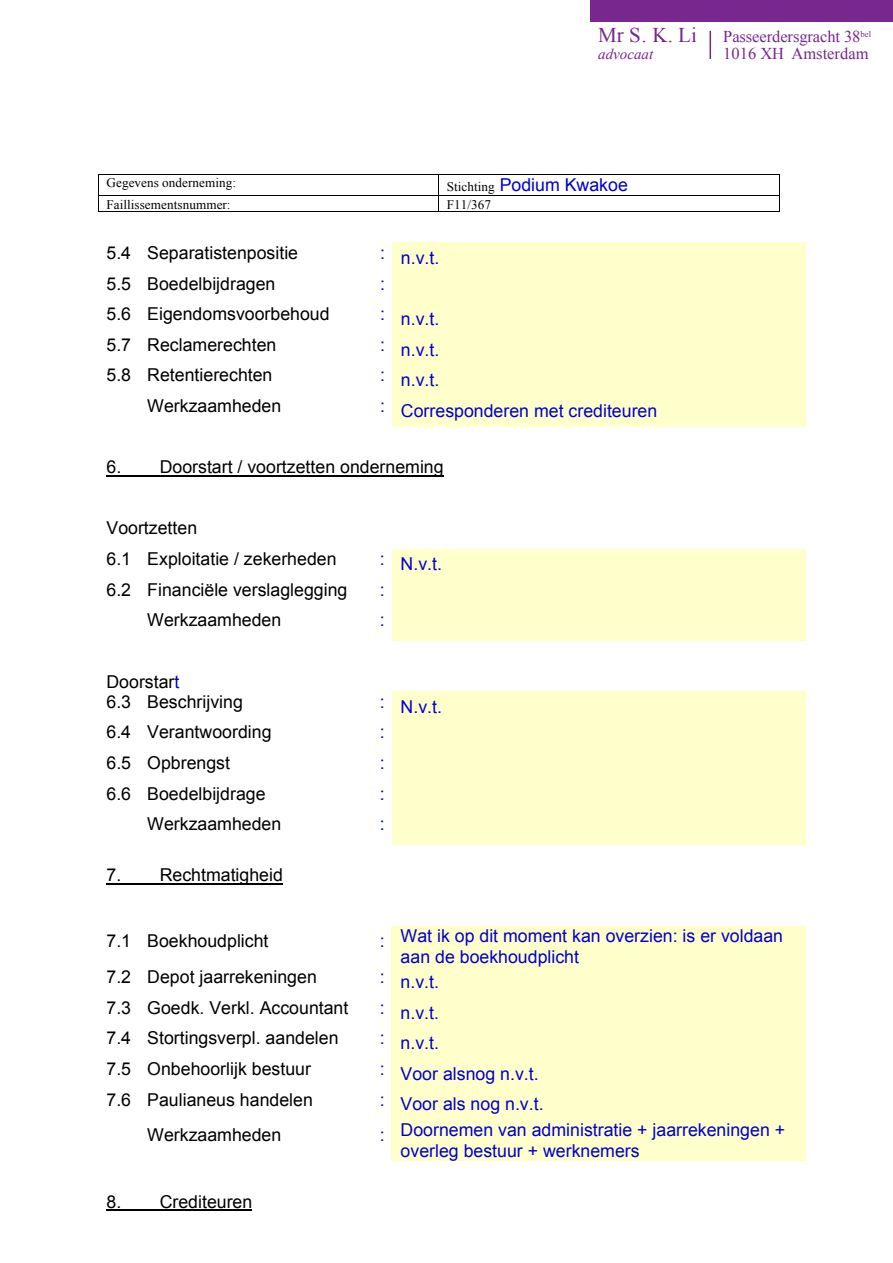
<style>
.page{position:relative;width:893px;height:1263px;background:#fff}
.page>*{position:absolute;margin:0;border:0;box-sizing:border-box;transform-origin:0 0}
.t1{font:21px "Times New Roman";color:#77278d}
.t2{font:17.7px/30.9px "Arial";color:#000}
.t3{font:17.7px/20.5px "Arial";color:#00c}
.t4{font:16.5px "Times New Roman";letter-spacing:-.005em;color:#77278d}
.t5{font:italic 15px "Times New Roman";color:#77278d}
.t6{font:13.2px "Times New Roman";letter-spacing:.005em;color:#000}
.s1{font-family:"Times New Roman";font-size:13.2px;color:#000}
.s2{color:#00c}
</style>
<div class="page">
<hr style="left:709px;top:31px;width:2px;height:28px;background:#77278d">
<div style="left:590px;top:0;width:303px;height:21px;background:#77278d"></div>
<hr style="left:99px;top:174px;width:340px;height:1px;background:#000">
<hr style="left:439px;top:174px;width:340px;height:1px;background:#000">
<hr style="left:99px;top:195px;width:340px;height:1px;background:#000">
<hr style="left:439px;top:195px;width:340px;height:1px;background:#000">
<svg style="left:98px;top:174px;width:1px;height:38px"></svg>
<hr style="left:99px;top:211px;width:340px;height:1px;background:#000">
<hr style="left:439px;top:211px;width:340px;height:1px;background:#000">
<svg style="left:779px;top:174px;width:1px;height:38px"></svg>
<div style="left:392px;top:243px;width:413px;height:30px;background:#ffc"></div>
<div style="left:392px;top:273px;width:413px;height:31px;background:#ffc"></div>
<div style="left:392px;top:304px;width:413px;height:30px;background:#ffc"></div>
<div style="left:392px;top:334px;width:413px;height:31px;background:#ffc"></div>
<div style="left:392px;top:365px;width:413px;height:30px;background:#ffc"></div>
<div style="left:392px;top:396px;width:413px;height:30px;background:#ffc"></div>
<hr style="left:106px;top:475px;width:338px;height:1px;background:#000">
<div style="left:392px;top:549px;width:413px;height:30px;background:#ffc"></div>
<div style="left:392px;top:579px;width:413px;height:31px;background:#ffc"></div>
<div style="left:392px;top:610px;width:413px;height:30px;background:#ffc"></div>
<div style="left:392px;top:691px;width:413px;height:31px;background:#ffc"></div>
<div style="left:392px;top:722px;width:413px;height:30px;background:#ffc"></div>
<div style="left:392px;top:753px;width:413px;height:30px;background:#ffc"></div>
<div style="left:392px;top:783px;width:413px;height:31px;background:#ffc"></div>
<div style="left:392px;top:814px;width:413px;height:30px;background:#ffc"></div>
<hr style="left:106px;top:883px;width:177px;height:1px;background:#000">
<div style="left:391px;top:926px;width:414px;height:41px;background:#ffc"></div>
<div style="left:391px;top:967px;width:414px;height:30px;background:#ffc"></div>
<div style="left:391px;top:998px;width:414px;height:30px;background:#ffc"></div>
<div style="left:391px;top:1028px;width:414px;height:31px;background:#ffc"></div>
<div style="left:391px;top:1059px;width:414px;height:30px;background:#ffc"></div>
<div style="left:391px;top:1089px;width:414px;height:31px;background:#ffc"></div>
<div style="left:391px;top:1120px;width:414px;height:41px;background:#ffc"></div>
<hr style="left:106px;top:1209px;width:146px;height:2px;background:#000">
<p class="t1" style="left:598px;top:21px;width:100px">Mr S. K. Li</p>
<p class="t4" style="left:723px;top:25px;width:149px">Passeerdersgracht 38<sup>bel</sup></p>
<p class="t5" style="left:598px;top:44px;width:56px">advocaat</p>
<p class="t4" style="left:723px;top:42px;width:147px">1016 XH Amsterdam</p>
<p class="t6" style="left:106px;top:174px;width:131px">Gegevens onderneming:</p>
<p class="t3" style="left:447px;top:175px;width:183px"><span class="s1">Stichting</span> Podium Kwakoe</p>
<p class="t6" style="left:106px;top:195px;width:126px">Faillissementsnummer:</p>
<p class="t6" style="left:447px;top:195px;width:46px">F11/367</p>
<p class="t2" style="left:106px;top:237px;width:193px">5.4 Separatistenpositie</p>
<p class="t3" style="left:380px;top:248px;width:61px">: n.v.t.</p>
<p class="t2" style="left:106px;top:268px;width:170px">5.5 Boedelbijdragen</p>
<p class="t3" style="left:380px;top:273px;width:6px">:</p>
<p class="t2" style="left:106px;top:299px;width:225px">5.6 Eigendomsvoorbehoud</p>
<p class="t3" style="left:380px;top:309px;width:61px">: n.v.t.</p>
<p class="t2" style="left:106px;top:329px;width:171px">5.7 Reclamerechten</p>
<p class="t3" style="left:380px;top:339px;width:61px">: n.v.t.</p>
<p class="t2" style="left:106px;top:360px;width:168px">5.8 Retentierechten</p>
<p class="t3" style="left:380px;top:370px;width:61px">: n.v.t.</p>
<p class="t2" style="left:147px;top:391px;width:136px">Werkzaamheden</p>
<p class="t3" style="left:380px;top:401px;width:279px">: Corresponderen met crediteuren</p>
<p class="t2" style="left:106px;top:452px;width:339px">6. Doorstart / voortzetten onderneming</p>
<p class="t2" style="left:106px;top:513px;width:232px">Voortzetten<br>6.1 Exploitatie / zekerheden</p>
<p class="t3" style="left:380px;top:554px;width:64px">: N.v.t.</p>
<p class="t2" style="left:106px;top:574px;width:242px">6.2 Financiële verslaglegging</p>
<p class="t3" style="left:380px;top:579px;width:6px">:</p>
<p class="t2" style="left:147px;top:605px;width:136px">Werkzaamheden</p>
<p class="t3" style="left:380px;top:610px;width:6px">:</p>
<p class="t2" style="left:106px;top:671px;width:138px;line-height:20.2px">Doorstar<span class="s2">t<br></span>6.3 Beschrijving</p>
<p class="t3" style="left:380px;top:696px;width:64px">: N.v.t.</p>
<p class="t2" style="left:106px;top:717px;width:167px">6.4 Verantwoording</p>
<p class="t3" style="left:380px;top:722px;width:6px">:</p>
<p class="t2" style="left:106px;top:748px;width:125px">6.5 Opbrengst</p>
<p class="t3" style="left:380px;top:753px;width:6px">:</p>
<p class="t2" style="left:106px;top:778px;width:161px">6.6 Boedelbijdrage</p>
<p class="t3" style="left:380px;top:783px;width:6px">:</p>
<p class="t2" style="left:147px;top:809px;width:136px">Werkzaamheden</p>
<p class="t3" style="left:380px;top:814px;width:6px">:</p>
<p class="t2" style="left:106px;top:860px;width:178px">7. Rechtmatigheid</p>
<p class="t2" style="left:106px;top:926px;width:164px">7.1 Boekhoudplicht</p>
<p class="t3" style="left:401px;top:926px;width:384px;text-indent:-21px">: Wat ik op dit moment kan overzien: is er voldaan aan de boekhoudplicht</p>
<p class="t2" style="left:106px;top:961px;width:212px">7.2 Depot jaarrekeningen</p>
<p class="t3" style="left:380px;top:972px;width:61px">: n.v.t.</p>
<p class="t2" style="left:106px;top:992px;width:243px">7.3 Goedk. Verkl. Accountant</p>
<p class="t3" style="left:380px;top:1002px;width:61px">: n.v.t.</p>
<p class="t2" style="left:106px;top:1023px;width:234px">7.4 Stortingsverpl. aandelen</p>
<p class="t3" style="left:380px;top:1033px;width:61px">: n.v.t.</p>
<p class="t2" style="left:106px;top:1053px;width:206px">7.5 Onbehoorlijk bestuur</p>
<p class="t3" style="left:380px;top:1064px;width:160px">: Voor alsnog n.v.t.</p>
<p class="t2" style="left:106px;top:1084px;width:208px">7.6 Paulianeus handelen</p>
<p class="t3" style="left:380px;top:1094px;width:165px">: Voor als nog n.v.t.</p>
<p class="t2" style="left:147px;top:1120px;width:136px">Werkzaamheden</p>
<p class="t3" style="left:401px;top:1120px;width:386px;text-indent:-21px">: Doornemen van administratie + jaarrekeningen + overleg bestuur + werknemers</p>
<p class="t2" style="left:106px;top:1186px;width:147px">8. Crediteuren</p>
</div>
